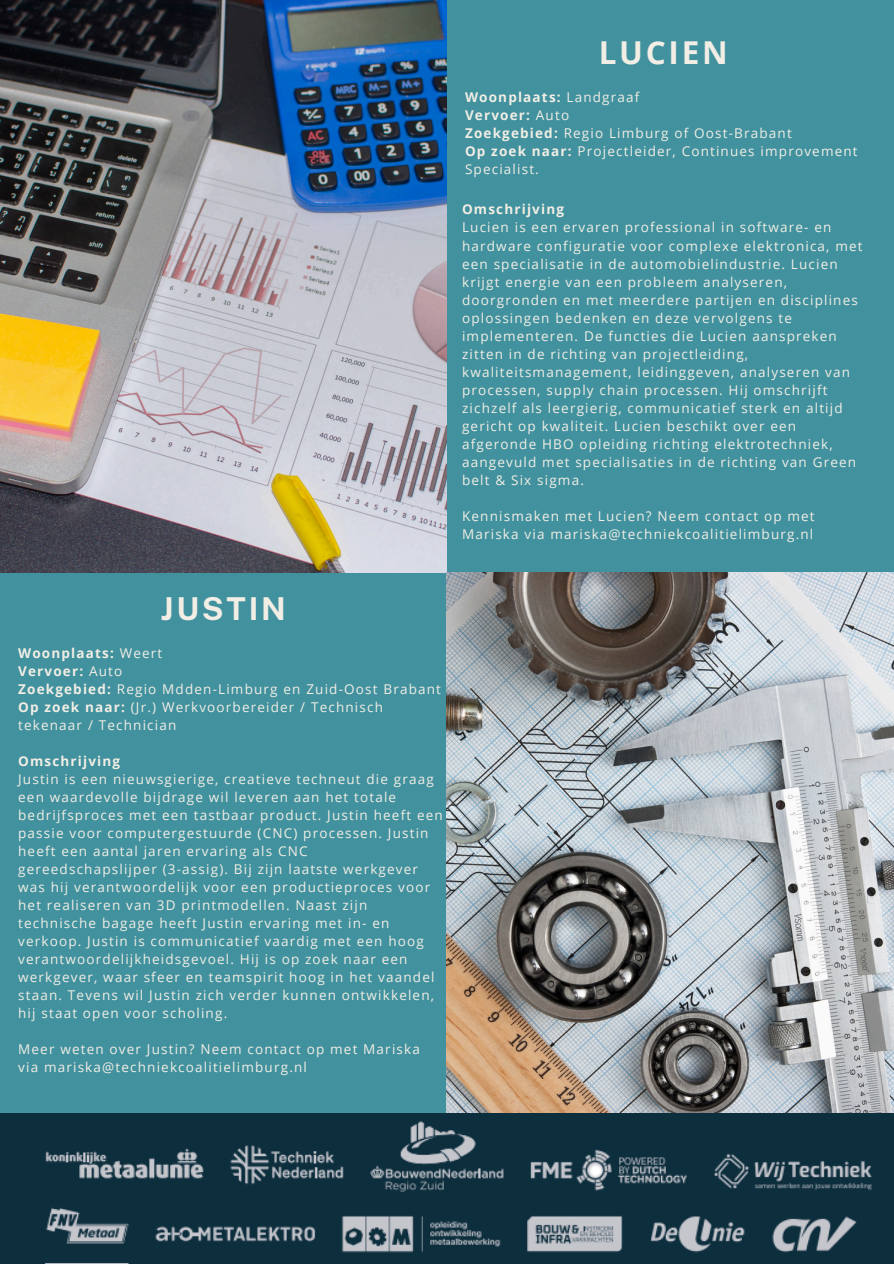
<style>
.page{position:relative;width:894px;height:1264px;background:#fff}
.page>*{position:absolute;margin:0;border:0;box-sizing:border-box;transform-origin:0 0}
.t1{font:700 31.5px "Open Sans";letter-spacing:.085em;color:#f2eee5}
.t2{font:700 31.5px "Public Sans";letter-spacing:.085em;color:#f2eee5}
.t3{font:13.5px/18px "Open Sans";letter-spacing:.085em;color:#f2eee5}
.t4{font:700 13.5px "Open Sans";letter-spacing:.085em;color:#f2eee5}
.s1{font-weight:400}
.s2{font-weight:700}
</style>
<div class="page">
<div style="left:0;top:0;width:893px;height:1263px;background:#41919e"></div>
<img style="left:0;top:0;width:446px;height:572px">
<img style="left:446px;top:572px;width:447px;height:541px">
<img style="left:0;top:1113px;width:892px;height:150px">
<h1 class="t1" style="left:598px;top:31px;width:130px">LUCIEN</h1>
<p class="t4" style="left:465px;top:87px;width:176px">Woonplaats: <span class="s1">Landgraaf</span></p>
<p class="t4" style="left:465px;top:105px;width:106px">Vervoer: <span class="s1">Auto</span></p>
<p class="t3" style="left:465px;top:123px;width:328px"><span class="s2">Zoekgebied:</span> Regio Limburg of Oost-Brabant</p>
<h2 class="t3" style="left:465px;top:141px;width:394px"><span class="s2">Op zoek naar:</span> Projectleider, Continues improvement<br>Specialist.</h2>
<p class="t4" style="left:462px;top:200px;width:103px">Omschrijving</p>
<p class="t3" style="left:462px;top:218px;width:402px">Lucien is een ervaren professional in software- en hardware configuratie voor complexe elektronica, met een specialisatie in de automobielindustrie. Lucien krijgt energie van een probleem analyseren, doorgronden en met meerdere partijen en disciplines oplossingen bedenken en deze vervolgens te implementeren. De functies die Lucien aanspreken zitten in de richting van projectleiding, kwaliteitsmanagement, leidinggeven, analyseren van processen, supply chain processen. Hij omschrijft zichzelf als leergierig, communicatief sterk en altijd gericht op kwaliteit. Lucien beschikt over een afgeronde HBO opleiding richting elektrotechniek, aangevuld met specialisaties in de richting van Green belt &amp; Six sigma.</p>
<p class="t3" style="left:462px;top:506px;width:354px">Kennismaken met Lucien? Neem contact op met<br>Mariska via mariska@techniekcoalitielimburg.nl</p>
<p class="t2" style="left:161px;top:590px;width:126px">JUSTIN</p>
<p class="t4" style="left:18px;top:643px;width:146px">Woonplaats: <span class="s1">Weert</span></p>
<p class="t4" style="left:18px;top:661px;width:106px">Vervoer: <span class="s1">Auto</span></p>
<p class="t3" style="left:18px;top:680px;width:424px"><span class="s2">Zoekgebied:</span> Regio Mdden-Limburg en Zuid-Oost Brabant</p>
<h1 class="t3" style="left:18px;top:698px;width:366px"><span class="s2">Op zoek naar:</span> (Jr.) Werkvoorbereider / Technisch tekenaar / Technician</h1>
<p class="t4" style="left:18px;top:751px;width:103px">Omschrijving</p>
<p class="t3" style="left:18px;top:770px;width:426px">Justin is een nieuwsgierige, creatieve techneut die graag een waardevolle bijdrage wil leveren aan het totale bedrijfsproces met een tastbaar product. Justin heeft een passie voor computergestuurde (CNC) processen. Justin heeft een aantal jaren ervaring als CNC gereedschapslijper (3-assig). Bij zijn laatste werkgever was hij verantwoordelijk voor een productieproces voor het realiseren van 3D printmodellen. Naast zijn technische bagage heeft Justin ervaring met in- en verkoop. Justin is communicatief vaardig met een hoog verantwoordelijkheidsgevoel. Hij is op zoek naar een werkgever, waar sfeer en teamspirit hoog in het vaandel staan. Tevens wil Justin zich verder kunnen ontwikkelen, hij staat open voor scholing.</p>
<p class="t3" style="left:18px;top:1040px;width:403px">Meer weten over Justin? Neem contact op met Mariska via mariska@techniekcoalitielimburg.nl</p>
</div>
